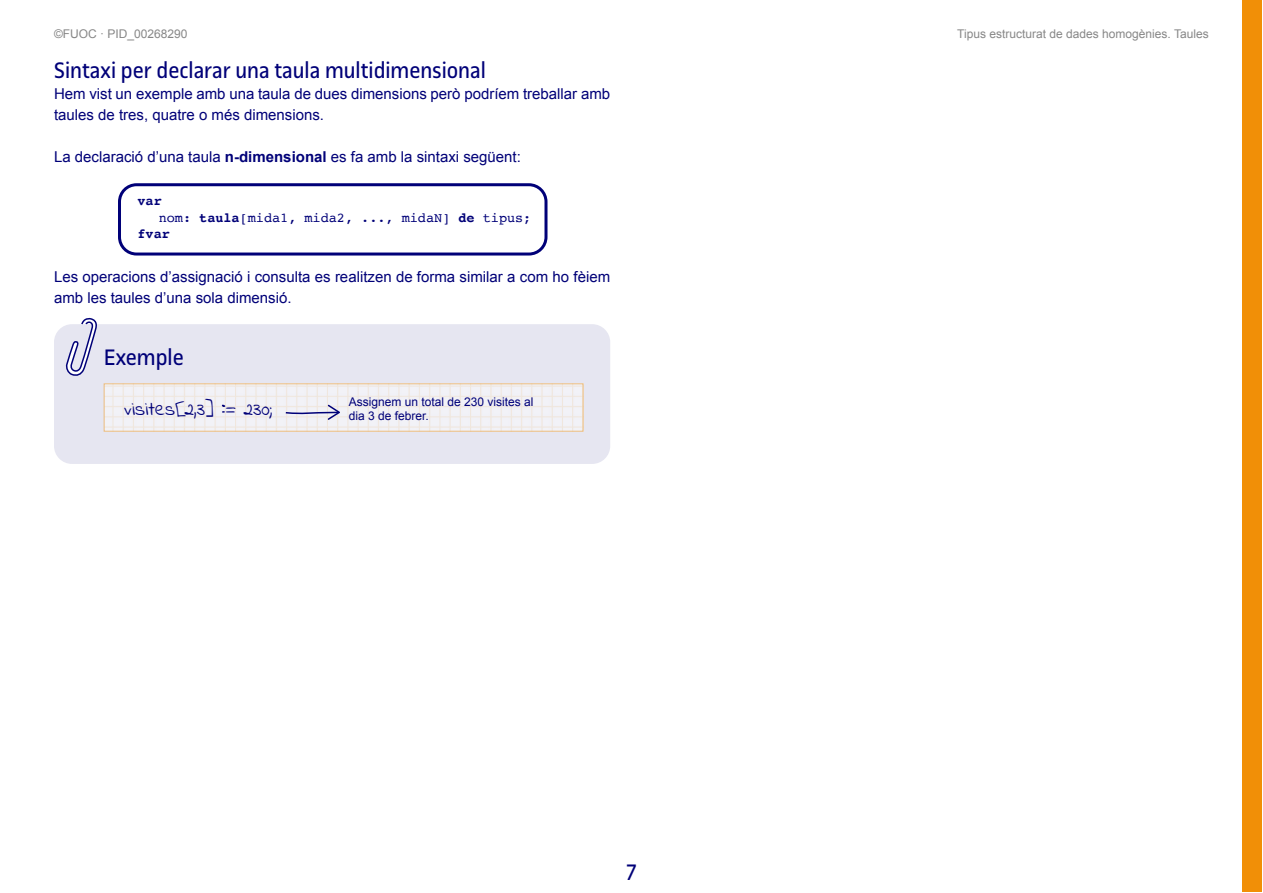
<style>
.page{position:relative;width:1263px;height:893px;background:#fff}
.page>*{position:absolute;margin:0;border:0;box-sizing:border-box;transform-origin:0 0}
.TITULO_NIVEL3{font:24px "UOC Sans";color:#000078}
.ejemplos{font:19.5px "Indie Flower";color:#000078}
.Texto_general{font:15px/21px "Arial";color:#000078}
.texto_codigo{font:13.5px "Courier";color:#000078}
.texto_codigo-2{font:700 13.5px "Courier";color:#000078}
.t1{font:12px "Arial";color:#878787}
.explicaciones{font:12px/13.5px "Arial";color:#000078}
.s1{font-weight:700}
.s2{font-size:30px}
</style>
<div class="page">
<div style="left:1242px;top:1px;width:20px;height:891px;background:#f18f07"></div>
<div style="left:54px;top:324px;width:556px;height:140px;background:#e6e6f1;border-radius:18px"></div>
<svg style="left:65px;top:317px;width:32px;height:59px"></svg>
<div style="left:118px;top:183px;width:429px;height:73px;border:3px solid #000078;border-radius:17px"></div>
<img style="left:106px;top:385px;width:475px;height:45px">
<svg style="left:284px;top:405px;width:56px;height:15px"></svg>
<p class="t1" style="left:54px;top:26px;width:135px">©FUOC · PID_00268290</p>
<p class="TITULO_NIVEL3" style="left:54px;top:57px;width:433px">Sintaxi per declarar una taula multidimensional</p>
<p class="Texto_general" style="left:54px;top:84px;width:558px">Hem vist un exemple amb una taula de dues dimensions però podríem treballar amb taules de tres, quatre o més dimensions.</p>
<p class="Texto_general" style="left:54px;top:147px;width:468px">La declaració d’una taula <span class="s1">n-dimensional</span> es fa amb la sintaxi següent:</p>
<p class="texto_codigo-2" style="left:137px;top:190px;width:26px">var</p>
<p class="texto_codigo" style="left:159px;top:207px;width:374px">nom: <span class="s1">taula</span>[mida1, mida2, ..., midaN] <span class="s1">de</span> tipus;</p>
<p class="texto_codigo-2" style="left:137px;top:223px;width:34px">fvar</p>
<p class="Texto_general" style="left:54px;top:267px;width:558px">Les operacions d’assignació i consulta es realitzen de forma similar a com ho fèiem amb les taules d’una sola dimensió.</p>
<p class="TITULO_NIVEL3" style="left:104px;top:344px;width:82px">Exemple</p>
<p class="ejemplos" style="left:124px;top:396px;width:150px">visites[2,3] <span class="s2">:</span>= 230;</p>
<p class="explicaciones" style="left:349px;top:396px;width:186px">Assignem un total de 230 visites al dia 3 de febrer.</p>
<h1 class="TITULO_NIVEL3" style="left:626px;top:859px;width:12px">7</h1>
<p class="t1" style="left:957px;top:26px;width:253px">Tipus estructurat de dades homogènies. Taules</p>
</div>
